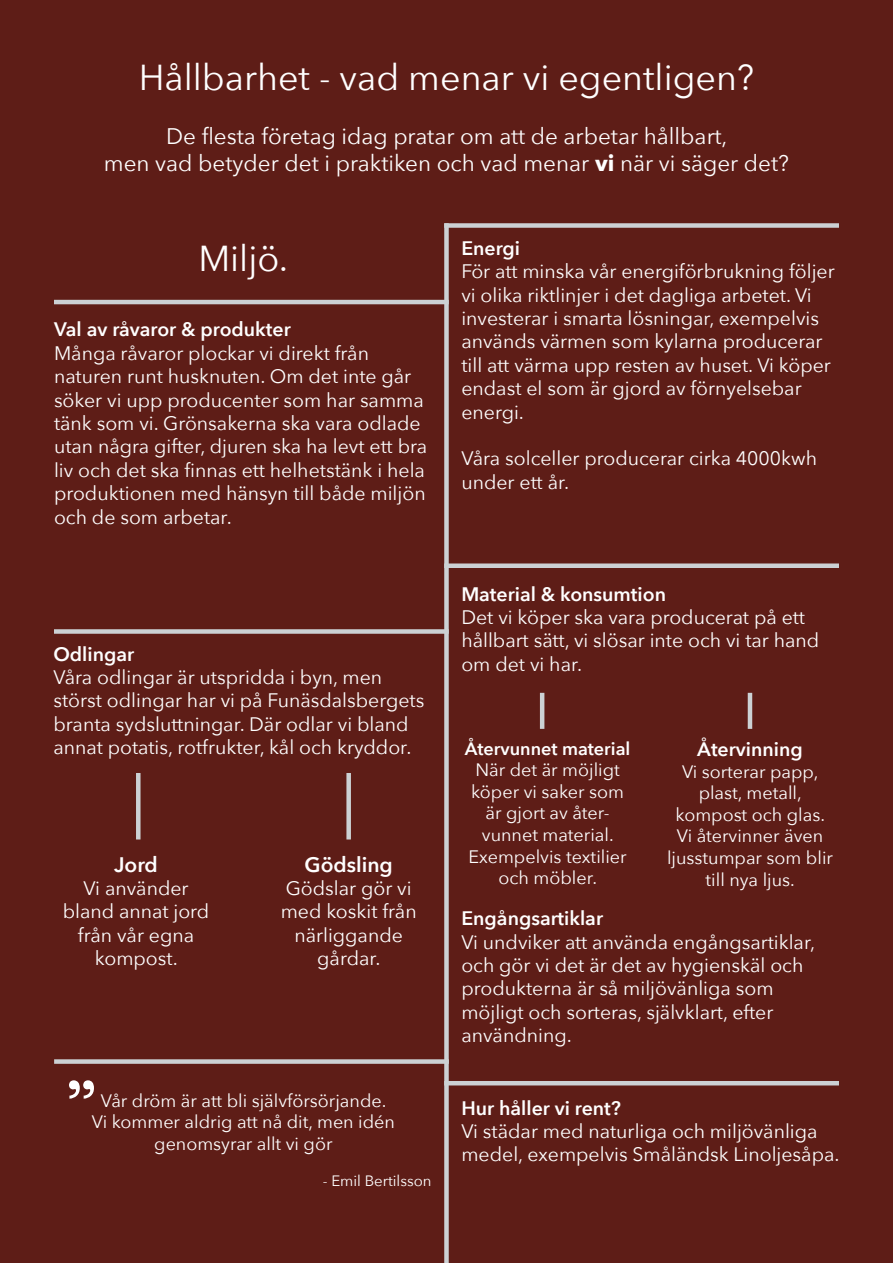
<style>
.page{position:relative;width:893px;height:1263px;background:#5e1d17}
.page>*{position:absolute;margin:0;border:0;box-sizing:border-box;transform-origin:0 0}
.t1{font:700 52.5px "Baskerville";color:#fff}
.t2{font:36px "Avenir Next";color:#fff}
.t3{font:22.5px/27px "Avenir Next";color:#fff;text-align:center}
.t4{font:600 21px "Avenir Next";color:#fff}
.t5{font:19.5px/23.4px "Avenir Next";color:#fff}
.t6{font:600 19.5px "Avenir Next";color:#fff}
.t7{font:18px/21.6px "Avenir Next";color:#fff;text-align:center}
.t8{font:600 18px "Avenir Next";color:#fff}
.t9{font:15px "Avenir Next";color:#fff}
.s1{font-weight:700}
</style>
<div class="page">
<div style="left:444px;top:223px;width:5px;height:1040px;background:#ccd1d4"></div>
<div style="left:444px;top:223px;width:395px;height:5px;background:#ccd1d4"></div>
<hr style="left:54px;top:300px;width:395px;height:4px;background:#ccd1d4">
<div style="left:54px;top:629px;width:395px;height:5px;background:#ccd1d4"></div>
<div style="left:346px;top:773px;width:5px;height:66px;background:#ccd1d4"></div>
<div style="left:136px;top:773px;width:5px;height:66px;background:#ccd1d4"></div>
<div style="left:54px;top:1059px;width:395px;height:5px;background:#ccd1d4"></div>
<div style="left:444px;top:563px;width:395px;height:5px;background:#ccd1d4"></div>
<hr style="left:540px;top:693px;width:4px;height:36px;background:#ccd1d4">
<hr style="left:444px;top:1081px;width:395px;height:4px;background:#ccd1d4">
<hr style="left:748px;top:693px;width:4px;height:36px;background:#ccd1d4">
<h2 class="t2" style="left:139px;top:47px;width:617px">Hållbarhet - vad menar vi egentligen?</h2>
<p class="t3" style="left:104px;top:122px;width:687px">De flesta företag idag pratar om att de arbetar hållbart,<br>men vad betyder det i praktiken och vad menar <span class="s1">vi</span> när vi säger det?</p>
<h2 class="t2" style="left:198px;top:228px;width:91px">Miljö.</h2>
<p class="t6" style="left:54px;top:313px;width:238px">Val av råvaror &amp; produkter</p>
<p class="t5" style="left:54px;top:340px;width:375px">Många råvaror plockar vi direkt från naturen runt husknuten. Om det inte går söker vi upp producenter som har samma tänk som vi. Grönsakerna ska vara odlade utan några gifter, djuren ska ha levt ett bra liv och det ska finnas ett helhetstänk i hela produktionen med hänsyn till både miljön och de som arbetar.</p>
<p class="t6" style="left:53px;top:637px;width:82px">Odlingar</p>
<p class="t5" style="left:53px;top:665px;width:373px">Våra odlingar är utspridda i byn, men störst odlingar har vi på Funäsdalsbergets branta sydsluttningar. Där odlar vi bland annat potatis, rotfrukter, kål och kryddor.</p>
<p class="t4" style="left:114px;top:846px;width:45px">Jord</p>
<p class="t5" style="left:63px;top:876px;width:148px;text-align:center">Vi använder bland annat jord från vår egna kompost.</p>
<p class="t4" style="left:304px;top:846px;width:90px">Gödsling</p>
<p class="t5" style="left:281px;top:876px;width:137px;text-align:center">Gödslar gör vi med koskit från närliggande gårdar.</p>
<h1 class="t1" style="left:66px;top:1062px;width:33px">”</h1>
<p class="t7" style="left:92px;top:1089px;width:305px">Vår dröm är att bli självförsörjande.<br>Vi kommer aldrig att nå dit, men idén genomsyrar allt vi gör</p>
<p class="t9" style="left:323px;top:1168px;width:110px">- Emil Bertilsson</p>
<p class="t6" style="left:461px;top:231px;width:60px">Energi</p>
<p class="t5" style="left:461px;top:259px;width:375px">För att minska vår energiförbrukning följer vi olika riktlinjer i det dagliga arbetet. Vi investerar i smarta lösningar, exempelvis används värmen som kylarna producerar till att värma upp resten av huset. Vi köper endast el som är gjord av förnyelsebar energi.</p>
<p class="t5" style="left:461px;top:446px;width:357px">Våra solceller producerar cirka 4000kwh under ett år.</p>
<p class="t6" style="left:461px;top:577px;width:206px">Material &amp; konsumtion</p>
<p class="t5" style="left:461px;top:605px;width:359px">Det vi köper ska vara producerat på ett hållbart sätt, vi slösar inte och vi tar hand om det vi har.</p>
<p class="t8" style="left:465px;top:733px;width:167px">Återvunnet material</p>
<p class="t7" style="left:468px;top:758px;width:160px">När det är möjligt köper vi saker som är gjort av åter&shy;vunnet material.<br>Exempelvis textilier och möbler.</p>
<p class="t6" style="left:697px;top:732px;width:107px">Återvinning</p>
<p class="t7" style="left:667px;top:760px;width:167px">Vi sorterar papp, plast, metall, kompost och glas.<br>Vi återvinner även ljusstumpar som blir till nya ljus.</p>
<p class="t6" style="left:461px;top:901px;width:143px">Engångsartiklar</p>
<p class="t5" style="left:461px;top:929px;width:355px">Vi undviker att använda engångsartiklar, och gör vi det är det av hygienskäl och produkterna är så miljövänliga som möjligt och sorteras, självklart, efter användning.</p>
<p class="t6" style="left:461px;top:1091px;width:161px">Hur håller vi rent?</p>
<p class="t5" style="left:461px;top:1118px;width:380px">Vi städar med naturliga och miljövänliga medel, exempelvis Småländsk Linoljesåpa.</p>
</div>
